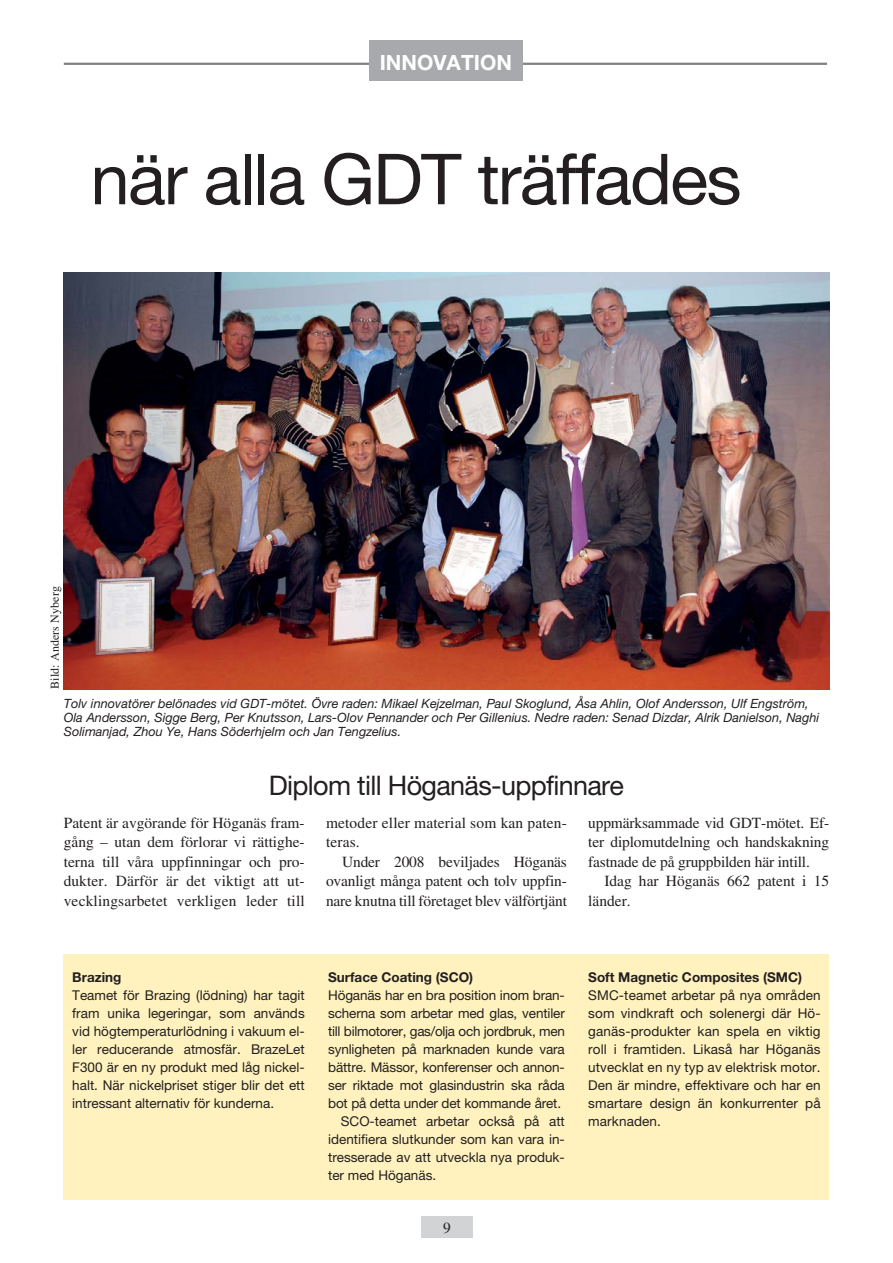
<style>
.page{position:relative;width:893px;height:1263px;background:#fff}
.page>*{position:absolute;margin:0;border:0;box-sizing:border-box;transform-origin:0 0}
.t1{font:70.5px "Helvetica Neue";letter-spacing:-.025em;color:#231f20}
.t2{font:27px "Helvetica Neue";letter-spacing:-.025em;color:#231f20}
.t3{font:700 21px "Helvetica Neue";color:#fff}
.t4{font:15.45px/19.5px "Times";color:#231f20;text-align:justify}
.t5{font:13.5px/18px "Helvetica Neue";letter-spacing:-.01em;color:#231f20;text-align:justify}
.t6{font:700 13.5px "Helvetica Neue";color:#231f20}
.t7{font:italic 12.75px/14.2px "Helvetica Neue";color:#231f20}
.t8{font:12px "Times";letter-spacing:.01em;color:#231f20}
</style>
<div class="page">
<div style="left:422px;top:1216px;width:51px;height:21px;background:#d1d3d4"></div>
<div style="left:64px;top:954px;width:765px;height:245px;background:#fff2be"></div>
<img style="left:64px;top:272px;width:765px;height:417px">
<hr style="left:64px;top:63px;width:763px;height:2px;background:#808285">
<div style="left:369px;top:40px;width:153px;height:41px;background:#a7a9ac"></div>
<h3 class="t3" style="left:380px;top:55px;width:134px">INNOVATION</h3>
<h1 class="t1" style="left:90px;top:154px;width:652px">när alla GDT träffades</h1>
<p class="t8" style="left:51px;top:689px;width:104px;rotate:-90deg">Bild: Anders Nyberg</p>
<p class="t7" style="left:64px;top:697px;width:757px">Tolv innovatörer belönades vid GDT-mötet. Övre raden: Mikael Kejzelman, Paul Skoglund, Åsa Ahlin, Olof Andersson, Ulf Engström,<br>Ola Andersson, Sigge Berg, Per Knutsson, Lars-Olov Pennander och Per Gillenius. Nedre raden: Senad Dizdar, Alrik Danielson, Naghi<br>Solimanjad, Zhou Ye, Hans Söderhjelm och Jan Tengzelius.</p>
<h2 class="t2" style="left:269px;top:776px;width:356px">Diplom till Höganäs-uppfinnare</h2>
<p class="t4" style="left:588px;top:814px;width:242px">uppmärksammade vid GDT-mötet. Ef&shy;ter diplomutdelning och handskakning fastnade de på gruppbilden här intill.</p>
<p class="t4" style="left:588px;top:872px;width:242px;text-indent:16px">Idag har Höganäs 662 patent i 15 länder.</p>
<p class="t4" style="left:64px;top:814px;width:242px">Patent är avgörande för Höganäs fram&shy;gång – utan dem förlorar vi rättighe&shy;terna till våra uppfinningar och pro&shy;dukter. Därför är det viktigt att ut&shy;vecklingsarbetet verkligen leder till</p>
<p class="t4" style="left:326px;top:814px;width:242px">metoder eller material som kan paten&shy;teras.</p>
<p class="t4" style="left:326px;top:853px;width:242px;text-indent:16px">Under 2008 beviljades Höganäs ovanligt många patent och tolv uppfin&shy;nare knutna till företaget blev välförtjänt</p>
<p class="t6" style="left:72px;top:972px;width:51px">Brazing</p>
<p class="t5" style="left:72px;top:988px;width:234px">Teamet för Brazing (lödning) har tagit fram unika legeringar, som används vid högtemperaturlödning i vakuum el&shy;ler reducerande atmosfär. BrazeLet F300 är en ny produkt med låg nickel&shy;halt. När nickelpriset stiger blir det ett intressant alternativ för kunderna.</p>
<p class="t6" style="left:328px;top:973px;width:147px">Surface Coating (SCO)</p>
<p class="t5" style="left:328px;top:988px;width:238px">Höganäs har en bra position inom bran-</p>
<p class="t5" style="left:328px;top:1006px;width:238px">scherna som arbetar med glas, ventiler</p>
<p class="t5" style="left:328px;top:1024px;width:238px">till bilmotorer, gas/olja och jordbruk, men</p>
<p class="t5" style="left:328px;top:1042px;width:238px">synligheten på marknaden kunde vara</p>
<p class="t5" style="left:328px;top:1060px;width:238px">bättre. Mässor, konferenser och annon-</p>
<p class="t5" style="left:328px;top:1078px;width:238px">ser riktade mot glasindustrin ska råda</p>
<p class="t5" style="left:328px;top:1096px;width:234px">bot på detta under det kommande året.</p>
<p class="t5" style="left:341px;top:1114px;width:225px">SCO-teamet arbetar också på att</p>
<p class="t5" style="left:328px;top:1132px;width:238px">identifiera slutkunder som kan vara in-</p>
<p class="t5" style="left:328px;top:1150px;width:238px">tresserade av att utveckla nya produk-</p>
<p class="t5" style="left:328px;top:1168px;width:110px">ter med Höganäs.</p>
<p class="t4" style="left:443px;top:1219px;width:9px">9</p>
<p class="t6" style="left:588px;top:973px;width:215px">Soft Magnetic Composites (SMC)</p>
<p class="t5" style="left:588px;top:988px;width:234px">SMC-teamet arbetar på nya områden som vindkraft och solenergi där Hö&shy;ganäs-produkter kan spela en viktig roll i framtiden. Likaså har Höganäs utvecklat en ny typ av elektrisk motor.<br>Den är mindre, effektivare och har en smartare design än konkurrenter på mark naden.</p>
</div>
